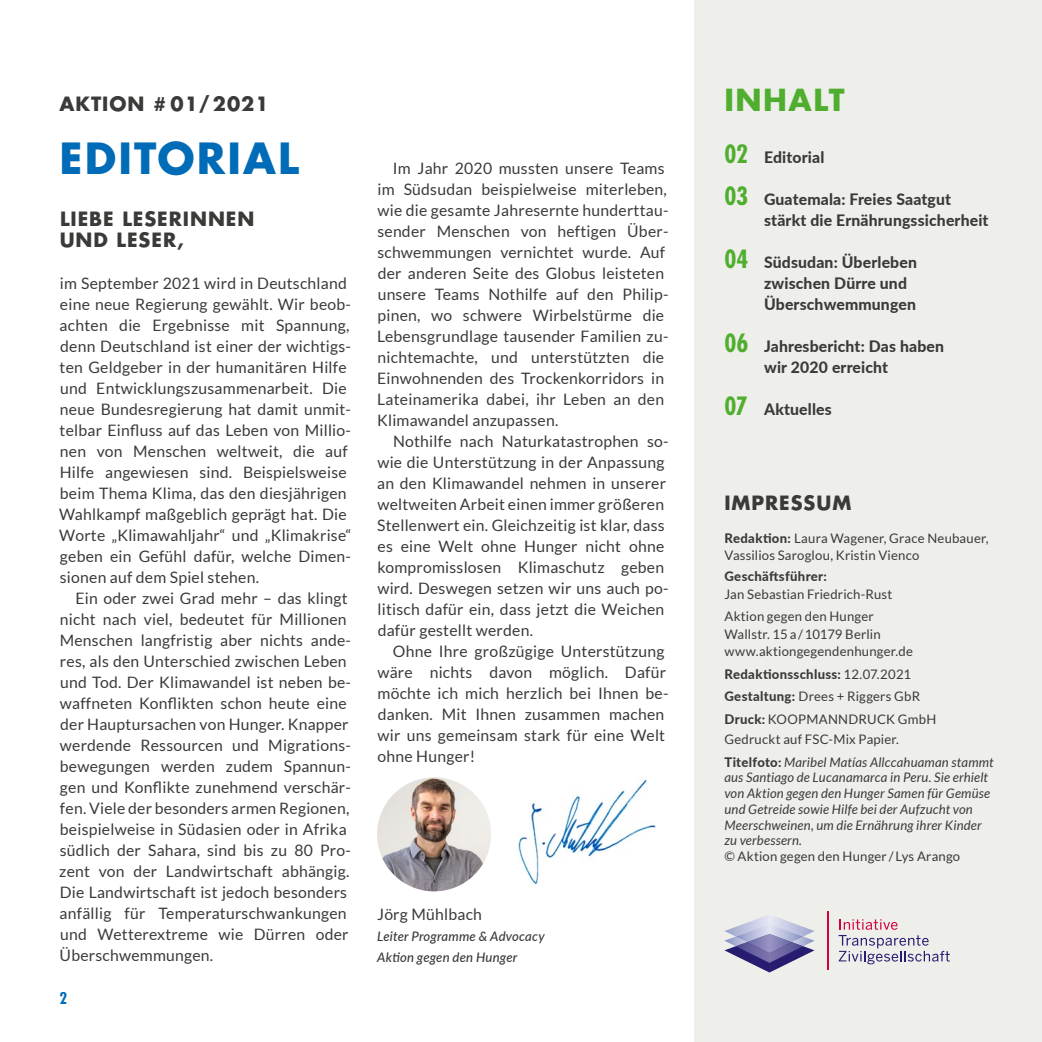
<style>
.page{position:relative;width:1042px;height:1042px;background:#fff}
.page>*{position:absolute;margin:0;border:0;box-sizing:border-box;transform-origin:0 0}
.t1{font:700 42px "Futura LT Pro";letter-spacing:.05em;color:#006bb6}
.t2{font:700 29.75px "Futura LT Pro";letter-spacing:.05em;color:#50ae2f}
.t3{font:700 19.25px/21px "Futura LT Pro";letter-spacing:.05em;color:#3a3a39}
.t4{font:15.75px/21px "Lato";letter-spacing:.015em;color:#3a3a39}
.t5{font:800 15.75px/21px "Lato";letter-spacing:.01em;color:#3a3a39}
.t6{font:700 condensed 15.75px "Futura Std";color:#006bb6}
.t7{font:13.12px/22.4px "Lato";letter-spacing:.015em;color:#3a3a39}
.t8{font:italic 13.12px/15.8px "Lato";letter-spacing:.015em;color:#3a3a39}
.t9{font:italic 500 13.12px/21px "Lato";letter-spacing:.01em;color:#3a3a39}
.t10{font:800 13.12px "Lato";letter-spacing:.025em;color:#3a3a39}
.s1{font-family:"Futura Std";font-weight:700;font-stretch:condensed;font-size:24.5px;color:#50ae2f}
.s2{font-weight:800}
.s3{font-style:normal}
.s4{font-weight:800;font-style:normal}
</style>
<div class="page">
<div style="left:694px;top:0;width:348px;height:1042px;background:#eeeeea"></div>
<img style="left:377px;top:777px;width:114px;height:114px;border-radius:57px">
<img style="left:518px;top:779px;width:138px;height:106px">
<svg style="left:724px;top:915px;width:90px;height:57px"></svg>
<img style="left:735px;top:924px;width:68px;height:18px">
<img style="left:747px;top:934px;width:45px;height:19px">
<svg style="left:838px;top:919px;width:112px;height:45px"></svg>
<hr style="left:827px;top:911px;width:1px;height:59px;background:#d30039">
<p class="t3" style="left:60px;top:93px;width:210px">AKTION # 01/2021</p>
<h2 class="t2" style="left:724px;top:77px;width:122px">INHALT</h2>
<p class="t5" style="left:724px;top:146px;width:101px"><span class="s1">02</span> Editorial</p>
<p class="t5" style="left:764px;top:188px;width:226px;text-indent:-40px"><span class="s1">03</span> Guatemala: Freies Saatgut stärkt die Ernährungssicherheit</p>
<p class="t5" style="left:764px;top:251px;width:154px;text-indent:-40px"><span class="s1">04</span> Südsudan: Überleben zwischen Dürre und<br>Überschwemmungen</p>
<p class="t5" style="left:764px;top:335px;width:181px;text-indent:-40px"><span class="s1">06</span> Jahresbericht: Das haben wir 2020 erreicht</p>
<p class="t5" style="left:724px;top:398px;width:109px"><span class="s1">07</span> Aktuelles</p>
<h1 class="t1" style="left:60px;top:126px;width:241px">EDITORIAL</h1>
<p class="t4" style="left:377px;top:157px;width:293px;text-indent:16px">Im Jahr 2020 mussten unsere Teams im Südsudan beispielweise miterleben, wie die gesamte Jahresernte hunderttau&shy;sender Menschen von heftigen Über&shy;schwemmungen vernichtet wurde. Auf der anderen Seite des Globus leisteten unsere Teams Nothilfe auf den Philip&shy;pinen, wo schwere Wirbelstürme die Lebensgrundlage tausender Familien zu&shy;nichtemachte, und unterstützten die Einwohnenden des Trockenkorridors in Lateinamerika dabei, ihr Leben an den Klimawandel anzupassen.</p>
<p class="t4" style="left:377px;top:430px;width:293px;text-indent:16px">Nothilfe nach Naturkatastrophen so&shy;wie die Unterstützung in der Anpassung an den Klimawandel nehmen in unserer weltweiten Arbeit einen immer größeren Stellenwert ein. Gleichzeitig ist klar, dass es eine Welt ohne Hunger nicht ohne kompromisslosen Klimaschutz geben wird. Deswegen setzen wir uns auch po&shy;litisch dafür ein, dass jetzt die Weichen dafür gestellt werden.</p>
<p class="t4" style="left:377px;top:640px;width:293px;text-indent:16px">Ohne Ihre großzügige Unterstützung wäre nichts davon möglich. Dafür möchte ich mich herzlich bei Ihnen be&shy;danken. Mit Ihnen zusammen machen wir uns gemeinsam stark für eine Welt ohne Hunger!</p>
<p class="t3" style="left:60px;top:208px;width:196px">LIEBE LESERINNEN<br>UND LESER,</p>
<p class="t4" style="left:59px;top:273px;width:294px">im September 2021 wird in Deutschland eine neue Regierung gewählt. Wir beob&shy;achten die Ergebnisse mit Spannung, denn Deutschland ist einer der wichtigs&shy;ten Geldgeber in der humanitären Hilfe und Entwicklungszusammenarbeit. Die neue Bundesregierung hat damit unmit&shy;telbar Einfluss auf das Leben von Millio&shy;nen von Menschen weltweit, die auf Hilfe angewiesen sind. Beispielsweise beim Thema Klima, das den diesjährigen Wahlkampf maßgeblich geprägt hat. Die Worte „Klimawahljahr“ und „Klimakrise“ geben ein Gefühl dafür, welche Dimen&shy;sionen auf dem Spiel stehen.</p>
<p class="t4" style="left:59px;top:588px;width:293px;text-indent:16px">Ein oder zwei Grad mehr – das klingt nicht nach viel, bedeutet für Millionen Menschen langfristig aber nichts ande&shy;res, als den Unterschied zwischen Leben und Tod. Der Klimawandel ist neben be&shy;waffneten Konflikten schon heute eine der Hauptursachen von Hunger. Knapper werdende Ressourcen und Migrations&shy;bewegungen werden zudem Spannun&shy;gen und Konflikte zunehmend verschär&shy;fen. Viele der besonders armen Regionen, beispielweise in Südasien oder in Afrika südlich der Sahara, sind bis zu 80 Pro&shy;zent von der Landwirtschaft abhängig.<br>Die Landwirtschaft ist jedoch besonders anfällig für Temperaturschwankungen und Wetterextreme wie Dürren oder Überschwemmungen.</p>
<p class="t3" style="left:724px;top:492px;width:128px">IMPRESSUM</p>
<p class="t7" style="left:724px;top:529px;width:266px;line-height:17.5px"><span class="s2">Redaktion:</span> Laura Wagener, Grace Neubauer,<br>Vassilios Saroglou, Kristin Vienco</p>
<p class="t10" style="left:724px;top:567px;width:104px">Geschäftsführer:</p>
<p class="t7" style="left:724px;top:582px;width:169px">Jan Sebastian Friedrich-Rust<br>Aktion gegen den Hunger</p>
<p class="t7" style="left:724px;top:625px;width:190px;line-height:17.5px">Wallstr. 15a /10179 Berlin www.aktiongegendenhunger.de</p>
<p class="t7" style="left:724px;top:662px;width:213px"><span class="s2">Redaktionsschluss:</span> 12.07.2021<br><span class="s2">Gestaltung:</span> Drees + Riggers GbR<br><span class="s2">Druck:</span> KOOPMANNDRUCK GmbH</p>
<p class="t8" style="left:724px;top:728px;width:271px;line-height:22.4px"><span class="s3">Gedruckt auf FSC-Mix Papier.<br></span><span class="s4">Titelfoto:</span> Maribel Matías Allccahuaman stammt</p>
<p class="t8" style="left:724px;top:770px;width:267px">aus Santiago de Lucanamarca in Peru. Sie erhielt von Aktion gegen den Hunger Samen für Gemüse und Getreide sowie Hilfe bei der Aufzucht von Meerschweinen, um die Ernährung ihrer Kinder zu verbessern.</p>
<p class="t7" style="left:724px;top:845px;width:237px">© Aktion gegen den Hunger / Lys Arango</p>
<p class="t4" style="left:377px;top:903px;width:106px">Jörg Mühlbach</p>
<p class="t9" style="left:377px;top:925px;width:169px">Leiter Programme &amp; Advocacy<br>Aktion gegen den Hunger</p>
<p class="t6" style="left:60px;top:988px;width:9px">2</p>
</div>
